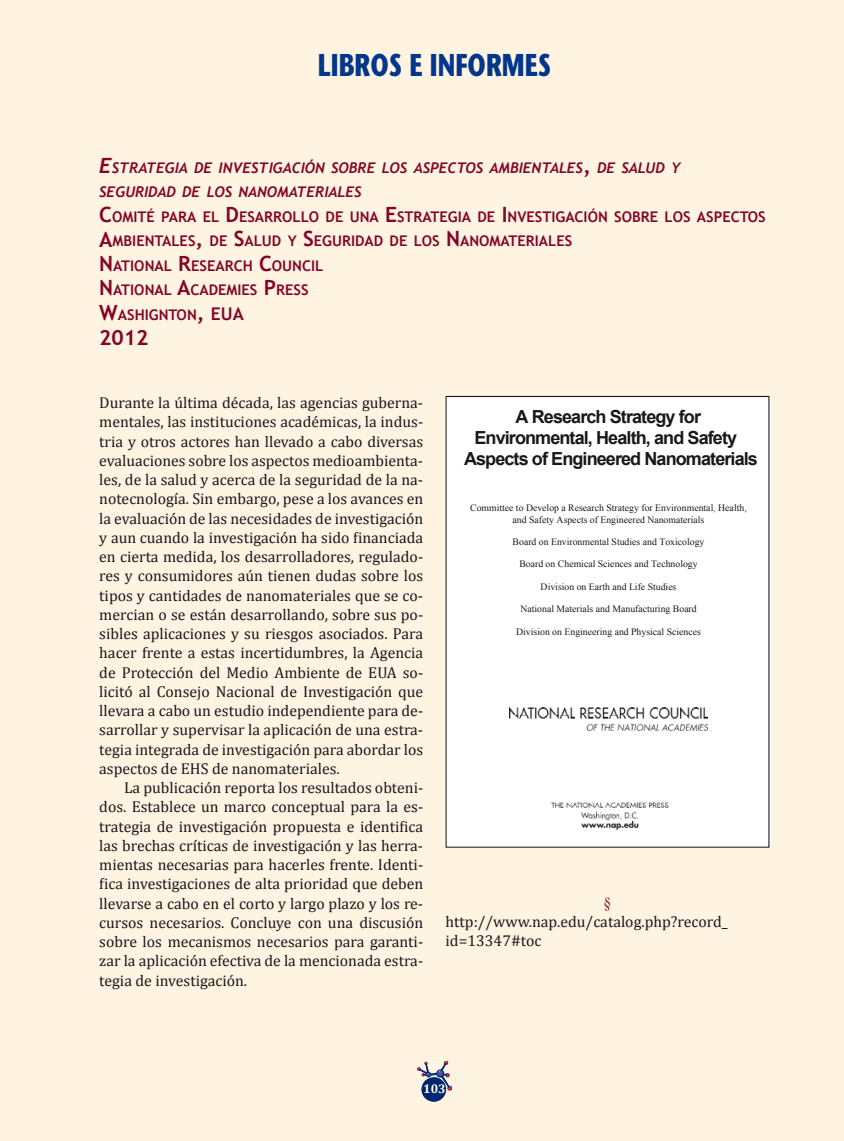
<style>
.page{position:relative;width:844px;height:1141px;background:#fff}
.page>*{position:absolute;margin:0;border:0;box-sizing:border-box;transform-origin:0 0}
.t1{font:700 31.5px "Stone Sans";color:#00368b;scale:.75 1}
.t2{font:700 21px "Trebuchet MS";color:#830628}
.t3{font:700 18.03px/20.7px "Arial";letter-spacing:-.05em;color:#1a171c;text-align:center}
.t4{font:15.75px/19.2px "Cambria";color:#1a171c;text-align:justify}
.t5{font:15.75px "Times New Roman";color:#830628}
.t6{font:700 14.7px/24.5px "Trebuchet MS";color:#830628}
.t7{font:italic 700 14.7px/24.5px "Trebuchet";color:#830628}
.t8{font:700 12.6px "Cambria";color:#fff}
.t9{font:9.8px/11.4px "Times New Roman";color:#1a171c;text-align:center}
.s1{font-size:21px}
.s2{font-size:17.5px}
</style>
<div class="page">
<div style="left:0;top:0;width:843px;height:1141px;background:#fff3e1"></div>
<svg style="left:417px;top:1061px;width:34px;height:41px"></svg>
<div style="left:421px;top:1077px;width:25px;height:25px;background:#03276e;border-radius:50%"></div>
<svg style="left:445px;top:396px;width:324px;height:452px;background:#f0efee"></svg>
<h1 class="t1" style="left:318px;top:46px;width:312px">LIBROS E INFORMES</h1>
<p class="t7" style="left:99px;top:156px;width:583px"><span class="s1">E</span>STRATEGIA DE INVESTIGACIÓN SOBRE LOS ASPECTOS AMBIENTALES<span class="s1">,</span> DE SALUD Y<br>SEGURIDAD DE LOS NANOMATERIALES</p>
<p class="t6" style="left:99px;top:205px;width:667px"><span class="s1">C</span>OMITÉ PARA EL <span class="s1">D</span> ESARROLLO DE UNA <span class="s1">E</span>STRATEGIA DE <span class="s1">I</span>NVESTIGACIÓN SOBRE LOS ASPECTOS <span class="s1">A</span>MBIENTALES<span class="s1">,</span> DE <span class="s1">S</span>ALUD Y <span class="s1">S</span>EGURIDAD DE LOS <span class="s1">N</span>ANOMATERIALES<br><span class="s1">N</span>ATIONAL <span class="s1">R</span>ESEARCH <span class="s1">C</span>OUNCIL<br><span class="s1">N</span>ATIONAL <span class="s1">A</span>CADEMI ES <span class="s1">P</span> RESS<br><span class="s1">W</span>ASHIGNTON<span class="s1">,</span> <span class="s2">EUA</span></p>
<h2 class="t2" style="left:99px;top:324px;width:51px">2012</h2>
<p class="t4" style="left:99px;top:393px;width:325px">Durante la última década, las agencias guberna&shy;mentales, las instituciones académicas, la indus&shy;tria y otros actores han llevado a cabo diversas evaluaciones sobre los aspectos medioambienta&shy;les, de la salud y acerca de la seguridad de la na&shy;notecnología. Sin embargo, pese a los avances en la evaluación de las necesidades de investigación y aun cuando la investigación ha sido financiada en cierta medida, los desarrolladores, regulado&shy;res y consumidores aún tienen dudas sobre los tipos y cantidades de nanomateriales que se co&shy;mercian o se están desarrollando, sobre sus po&shy;sibles aplicaciones y su riesgos asociados. Para hacer frente a estas incertidumbres, la Agencia de Protección del Medio Ambiente de EUA so&shy;licitó al Consejo Nacional de Investigación que llevara a cabo un estudio independiente para de&shy;sarrollar y supervisar la aplicación de una estra&shy;tegia integrada de investigación para abordar los aspectos de EHS de nanomateriales.</p>
<p class="t4" style="left:99px;top:778px;width:325px;text-indent:25px">La publicación reporta los resultados obteni&shy;dos. Establece un marco conceptual para la es&shy;trategia de investigación propuesta e identifica las brechas críticas de investigación y las herra&shy;mientas necesarias para hacerles frente. Identi&shy;fica investigaciones de alta prioridad que deben llevarse a cabo en el corto y largo plazo y los re&shy;cursos necesarios. Concluye con una discusión sobre los mecanismos necesarios para garanti&shy;zar la aplicación efectiva de la mencionada estra&shy;tegia de investigación.</p>
<p class="t3" style="left:464px;top:407px;width:295px">A Research Strategy for<br>Environmental, Health, and Safety<br>Aspects of Engineered Nanomaterials</p>
<p class="t9" style="left:470px;top:502px;width:278px">Committee to Develop a Research Strategy for Environmental, Health, and Safety Aspects of Engineered Nanomaterials</p>
<p class="t9" style="left:512px;top:536px;width:193px">Board on Environmental Studies and Toxicology</p>
<p class="t9" style="left:519px;top:558px;width:180px">Board on Chemical Sciences and Technology</p>
<p class="t9" style="left:540px;top:581px;width:137px">Division on Earth and Life Studies</p>
<p class="t9" style="left:520px;top:603px;width:178px">National Materials and Manufacturing Board</p>
<p class="t9" style="left:516px;top:626px;width:186px">Division on Engineering and Physical Sciences</p>
<p class="t5" style="left:603px;top:894px;width:9px">§</p>
<p class="t4" style="left:445px;top:912px;width:283px">http://www.nap.edu/catalog.php?record_ id=13347#toc</p>
<p class="t8" style="left:423px;top:1081px;width:24px">103</p>
</div>
